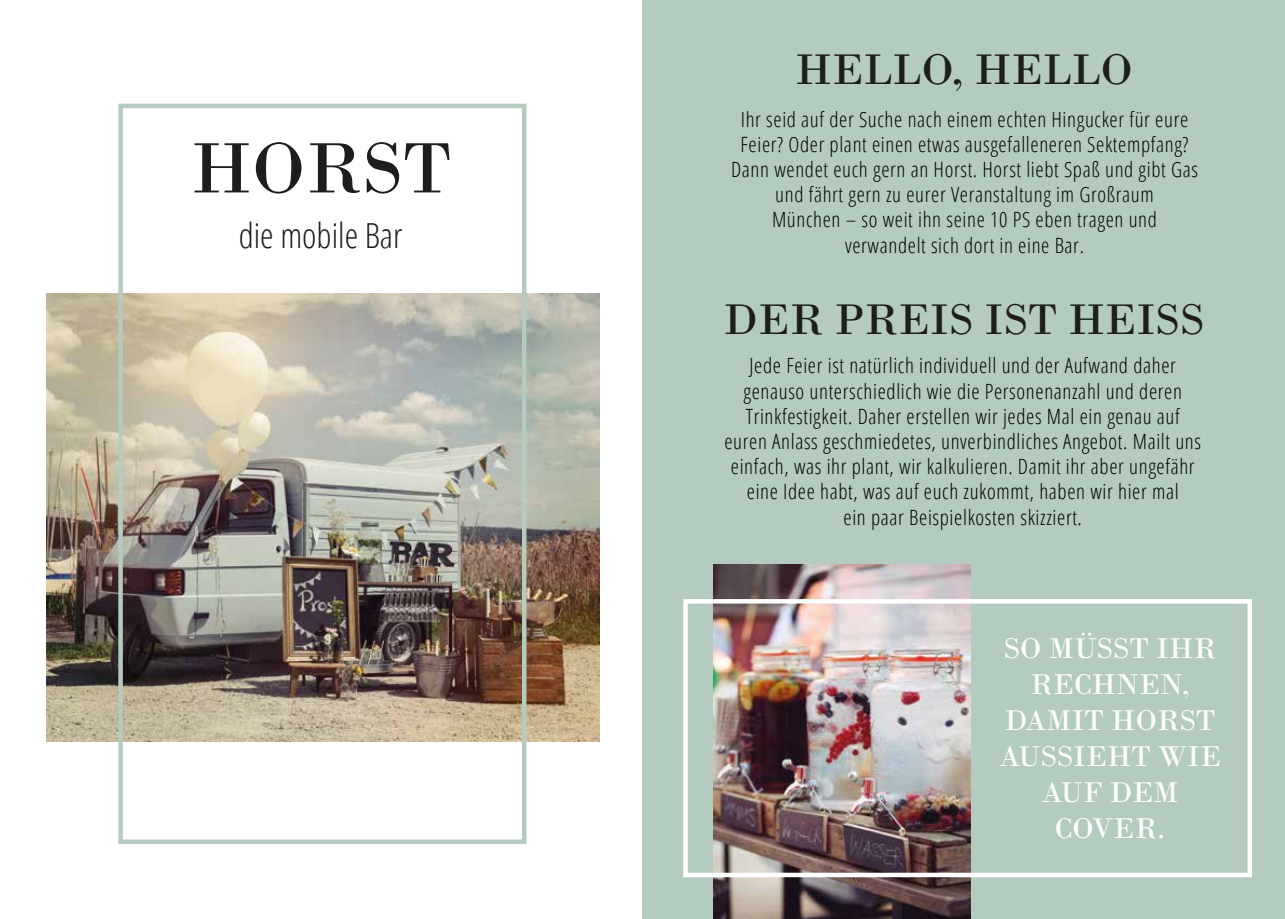
<style>
.page{position:relative;width:1285px;height:919px;background:#fff}
.page>*{position:absolute;margin:0;border:0;box-sizing:border-box;transform-origin:0 0}
.t1{font:75px "Bodoni";color:#1d1d1b}
.t2{font:45px "Bodoni";color:#1d1d1b}
.t3{font:300 condensed 34.5px "Open Sans";color:#1d1d1b}
.t4{font:30px/36px "Bodoni";color:#fff;text-align:center}
.t5{font:300 condensed 21px/25.2px "Open Sans";letter-spacing:.03em;color:#000;text-align:center}
.t6{font:300 condensed 21px/25.2px "Open Sans";letter-spacing:.03em;color:#010202;text-align:center}
</style>
<div class="page">
<div style="left:642px;top:0;width:642px;height:918px;background:#b3ccbf"></div>
<img style="left:713px;top:564px;width:256px;height:354px">
<div style="left:683px;top:599px;width:568px;height:278px;border:4px solid #fff"></div>
<img style="left:46px;top:293px;width:553px;height:448px">
<div style="left:118px;top:104px;width:408px;height:740px;border:4px solid #b3ccbf"></div>
<h1 class="t1" style="left:191px;top:124px;width:262px">HORST</h1>
<h3 class="t3" style="left:239px;top:212px;width:165px">die mobile Bar</h3>
<h2 class="t2" style="left:795px;top:43px;width:339px">HELLO, HELLO</h2>
<p class="t6" style="left:731px;top:106px;width:468px">Ihr seid auf der Suche nach einem echten Hingucker für eure Feier? Oder plant einen etwas ausgefalleneren Sektempfang?<br>Dann wendet euch gern an Horst. Horst liebt Spaß und gibt Gas und fährt gern zu eurer Veranstaltung im Großraum<br>München – so weit ihn seine 10 PS eben tragen und verwandelt sich dort in eine Bar.</p>
<h2 class="t2" style="left:723px;top:292px;width:482px">DER PREIS IST HEISS</h2>
<p class="t5" style="left:724px;top:352px;width:478px">Jede Feier ist natürlich individuell und der Aufwand daher genauso unterschiedlich wie die Personenanzahl und deren Trinkfestigkeit. Daher erstellen wir jedes Mal ein genau auf euren Anlass geschmiedetes, unverbindliches Angebot. Mailt uns einfach, was ihr plant, wir kalkulieren. Damit ihr aber ungefähr eine Idee habt, was auf euch zukommt, haben wir hier mal<br>ein paar Beispielkosten skizziert.</p>
<h3 class="t4" style="left:998px;top:630px;width:223px">SO MÜSST IHR<br>RECHNEN,<br>DAMIT HORST<br>AUSSIEHT WIE<br>AUF DEM<br>COVER.</h3>
</div>
